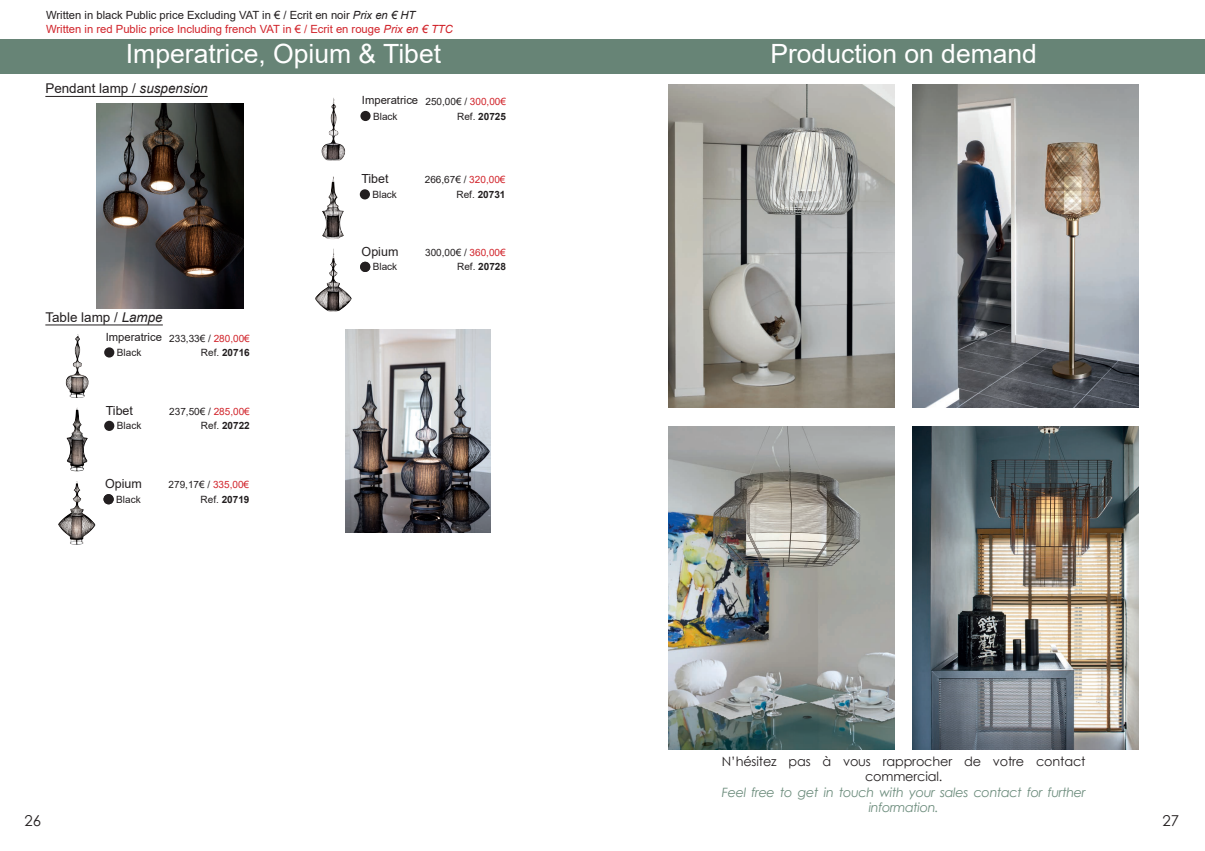
<style>
.page{position:relative;width:1205px;height:851px;background:#fff}
.page>*{position:absolute;margin:0;border:0;box-sizing:border-box;transform-origin:0 0}
.t1{font:26.5px "Arial";color:#fff}
.t2{font:15px "Century Gothic";color:#231f20}
.t3{font:13.5px "Arial";color:#231f20}
.t4{font:italic 12.88px/15.4px "Century Gothic";letter-spacing:-.03em;color:#6c8c7c;text-align:center}
.t5{font:12.88px/15.4px "Century Gothic";letter-spacing:-.01em;color:#231f20;text-align:center}
.t6{font:12.5px "Arial";color:#231f20}
.t7{font:11.25px/13.5px "Arial";color:#d1232a}
.t8{font:11.25px "Arial";color:#231f20}
.t9{font:10px "Arial";color:#231f20}
.t10{font:700 10px "Arial";color:#231f20}
.s1{color:#231f20}
.s2{font-style:italic;color:#231f20}
.s3{font-style:italic}
.s4{font-weight:400}
.s5{color:#d1232a}
</style>
<div class="page">
<div style="left:0;top:39px;width:602px;height:35px;background:#678476"></div>
<div style="left:602px;top:39px;width:603px;height:35px;background:#678476"></div>
<hr style="left:45px;top:96px;width:163px;height:1px;background:#231f20">
<hr style="left:45px;top:324px;width:118px;height:1px;background:#231f20">
<img style="left:322px;top:98px;width:12px;height:63px">
<div style="left:360px;top:111px;width:11px;height:10px;background:#231f20;border-radius:50%"></div>
<img style="left:66px;top:334px;width:23px;height:64px">
<div style="left:104px;top:347px;width:10px;height:10px;background:#231f20;border-radius:50%"></div>
<img style="left:322px;top:179px;width:11px;height:60px">
<div style="left:360px;top:189px;width:10px;height:10px;background:#231f20;border-radius:50%"></div>
<img style="left:67px;top:407px;width:21px;height:64px">
<div style="left:104px;top:420px;width:10px;height:11px;background:#231f20;border-radius:50%"></div>
<img style="left:315px;top:249px;width:23px;height:63px">
<div style="left:360px;top:262px;width:10px;height:10px;background:#231f20;border-radius:50%"></div>
<img style="left:58px;top:481px;width:38px;height:63px">
<div style="left:103px;top:494px;width:11px;height:10px;background:#231f20;border-radius:50%"></div>
<img style="left:345px;top:330px;width:146px;height:202px">
<img style="left:96px;top:103px;width:147px;height:205px">
<img style="left:669px;top:84px;width:226px;height:323px">
<img style="left:669px;top:426px;width:226px;height:323px">
<img style="left:912px;top:84px;width:226px;height:323px">
<img style="left:912px;top:426px;width:226px;height:323px">
<p class="t7" style="left:46px;top:8px;width:408px"><span class="s1">Written in black Public price Excluding VAT in € / Ecrit en noir</span> <span class="s2">Prix en € HT<br></span>Written in red Public price Including french VAT in € / Ecrit en rouge <span class="s3">Prix en € TTC</span></p>
<h1 class="t1" style="left:126px;top:36px;width:317px">Imperatrice, Opium &amp; Tibet</h1>
<h1 class="t1" style="left:770px;top:36px;width:268px">Production on demand</h1>
<p class="t8" style="left:362px;top:92px;width:58px">Imperatrice</p>
<p class="t9" style="left:373px;top:109px;width:26px">Black</p>
<p class="t10" style="left:457px;top:109px;width:50px"><span class="s4">Ref.</span> 20725</p>
<p class="t3" style="left:45px;top:79px;width:164px">Pendant lamp / <span class="s3">suspension</span></p>
<p class="t9" style="left:425px;top:95px;width:82px">250,00€ / <span class="s5">300,00€</span></p>
<p class="t6" style="left:361px;top:170px;width:29px">Tibet</p>
<p class="t9" style="left:372px;top:187px;width:26px">Black</p>
<p class="t10" style="left:456px;top:187px;width:50px"><span class="s4">Ref.</span> 20731</p>
<p class="t9" style="left:425px;top:173px;width:82px">266,67€ / <span class="s5">320,00€</span></p>
<p class="t3" style="left:45px;top:308px;width:119px">Table lamp / <span class="s3">Lampe</span></p>
<p class="t8" style="left:106px;top:329px;width:58px">Imperatrice</p>
<p class="t9" style="left:117px;top:345px;width:26px">Black</p>
<p class="t10" style="left:201px;top:345px;width:50px"><span class="s4">Ref.</span> 20716</p>
<p class="t9" style="left:169px;top:331px;width:82px">233,33€ / <span class="s5">280,00€</span></p>
<p class="t6" style="left:106px;top:402px;width:29px">Tibet</p>
<p class="t9" style="left:117px;top:419px;width:26px">Black</p>
<p class="t10" style="left:201px;top:419px;width:50px"><span class="s4">Ref.</span> 20722</p>
<p class="t9" style="left:169px;top:404px;width:82px">237,50€ / <span class="s5">285,00€</span></p>
<p class="t6" style="left:105px;top:475px;width:38px">Opium</p>
<p class="t9" style="left:116px;top:492px;width:26px">Black</p>
<p class="t10" style="left:201px;top:492px;width:50px"><span class="s4">Ref.</span> 20719</p>
<p class="t9" style="left:169px;top:477px;width:82px">279,17€ / <span class="s5">335,00€</span></p>
<p class="t6" style="left:362px;top:243px;width:38px">Opium</p>
<p class="t9" style="left:373px;top:260px;width:26px">Black</p>
<p class="t10" style="left:457px;top:260px;width:50px"><span class="s4">Ref.</span> 20728</p>
<p class="t9" style="left:425px;top:245px;width:82px">300,00€ / <span class="s5">360,00€</span></p>
<p class="t5" style="left:722px;top:753px;width:365px">N’hésitez pas à vous rapprocher de votre contact commercial.</p>
<p class="t4" style="left:722px;top:784px;width:365px">Feel free to get in touch with your sales contact for further information.</p>
<h2 class="t2" style="left:24px;top:810px;width:18px">26</h2>
<h2 class="t2" style="left:1162px;top:810px;width:18px">27</h2>
</div>
